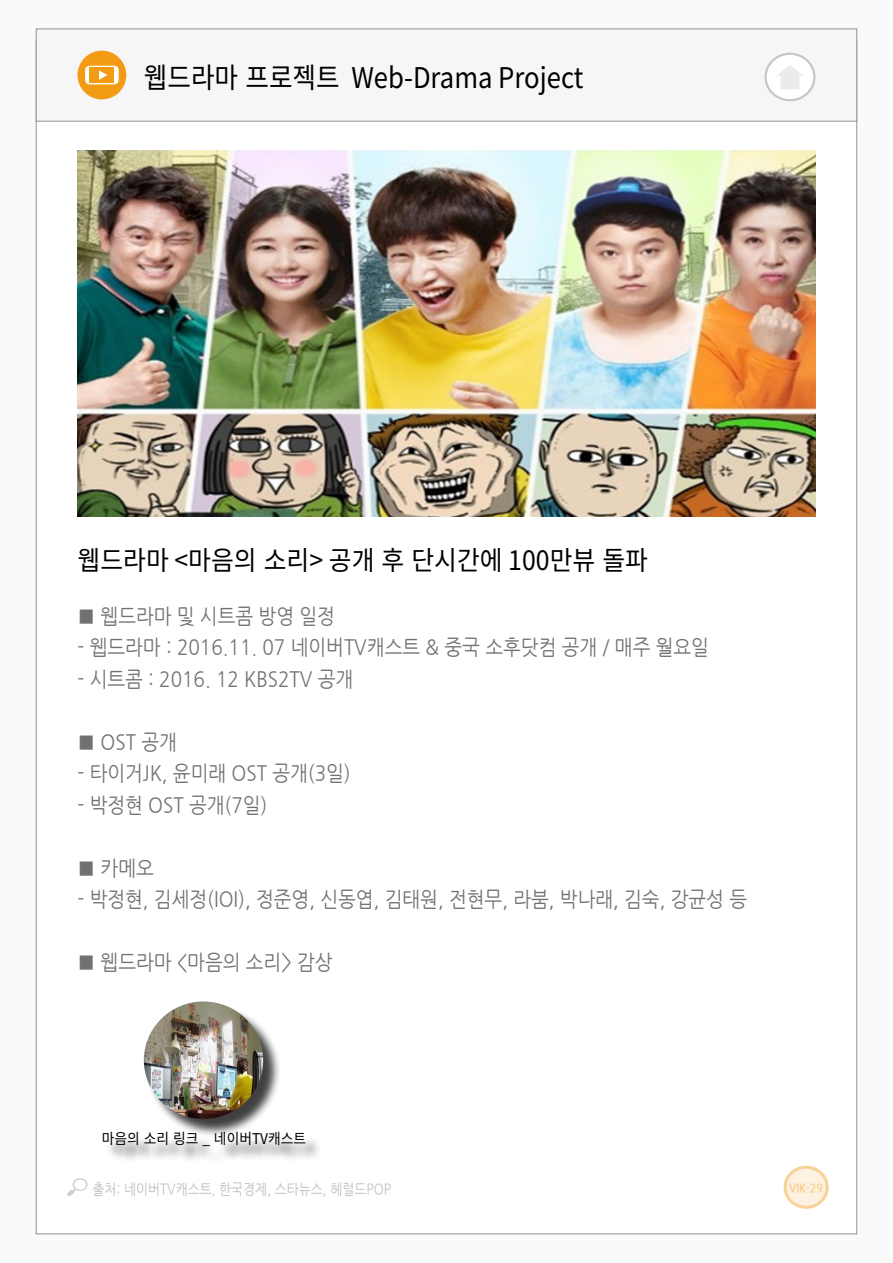
<style>
.page{position:relative;width:893px;height:1263px;background:#f9fafa}
.page>*{position:absolute;margin:0;border:0;box-sizing:border-box;transform-origin:0 0}
.t1{font:28.5px "Noto Sans CJ Kkr";color:#000;scale:.9 1}
.t2{font:26.7px "Noto Sans CJ Kkr";color:#000;scale:.93 1}
.t3{font:21px "Nanum Gothic";color:#727171;scale:.9 1}
.t4{font:14.85px "Nanum Gothic";color:#bfc0c0;scale:.86 1}
.t5{font:14.85px "Noto Sans CJ Kkr";color:#000;scale:.93 1}
.t6{font:700 12.15px "Nanum Gothic";color:#f9cd89;scale:.9 1}
</style>
<div class="page">
<div style="left:36px;top:42px;width:821px;height:1192px;background:#fff;border:1px solid #929292"></div>
<div style="left:36px;top:29px;width:821px;height:92px;background:#f6f6f6;border:1px solid #929292"></div>
<img style="left:78px;top:151px;width:737px;height:366px">
<svg style="left:785px;top:1167px;width:42px;height:40px"></svg>
<div style="left:784px;top:1166px;width:45px;height:43px;border:3px solid #f39b13;border-radius:50%"></div>
<svg style="left:67px;top:1178px;width:20px;height:18px"></svg>
<div style="left:78px;top:51px;width:48px;height:48px;background:#f39b13;border-radius:50%"></div>
<div style="left:85px;top:66px;width:34px;height:18px;background:#fff;border-radius:4px"></div>
<div style="left:90px;top:67px;width:24px;height:16px;background:#f39b13"></div>
<svg style="left:99px;top:70px;width:8px;height:10px"></svg>
<div style="left:766px;top:54px;width:48px;height:46px;background:#fff;border-radius:50%"></div>
<div style="left:764px;top:53px;width:51px;height:48px;border:2px solid #c4c5ca;border-radius:50%"></div>
<svg style="left:777px;top:65px;width:26px;height:24px"></svg>
<div style="left:105px;top:1003px;width:219px;height:162px;background:#000;opacity:.75"></div>
<img style="left:144px;top:1001px;width:119px;height:118px">
<h1 class="t1" style="left:144px;top:61px;width:490px">웹드라마 프로젝트 Web-Drama Project</h1>
<p class="t2" style="left:78px;top:545px;width:615px">웹드라마 &lt;마음의 소리&gt; 공개 후 단시간에 100만뷰 돌파</p>
<p class="t3" style="left:78px;top:606px;width:288px">■ 웹드라마 및 시트콤 방영 일정</p>
<p class="t3" style="left:78px;top:637px;width:703px">- 웹드라마 : 2016.11. 07 네이버TV캐스트 &amp; 중국 소후닷컴 공개 / 매주 월요일</p>
<p class="t3" style="left:78px;top:669px;width:308px">- 시트콤 : 2016. 12 KBS2TV 공개</p>
<p class="t3" style="left:78px;top:732px;width:112px">■ OST 공개</p>
<p class="t3" style="left:78px;top:763px;width:305px">- 타이거JK, 윤미래 OST 공개(3일)</p>
<p class="t3" style="left:78px;top:795px;width:213px">- 박정현 OST 공개(7일)</p>
<p class="t3" style="left:78px;top:858px;width:86px">■ 카메오</p>
<p class="t3" style="left:78px;top:889px;width:745px">- 박정현, 김세정(IOI), 정준영, 신동엽, 김태원, 전현무, 라붐, 박나래, 김숙, 강균성 등</p>
<p class="t3" style="left:78px;top:952px;width:285px">■ 웹드라마 &lt;마음의 소리&gt; 감상</p>
<p class="t5" style="left:102px;top:1130px;width:221px">마음의 소리 링크 _ 네이버TV캐스트</p>
<p class="t4" style="left:93px;top:1182px;width:349px">출처: 네이버TV캐스트, 한국경제, 스타뉴스, 헤럴드POP</p>
<p class="t6" style="left:789px;top:1182px;width:39px">VIK-29</p>
</div>
